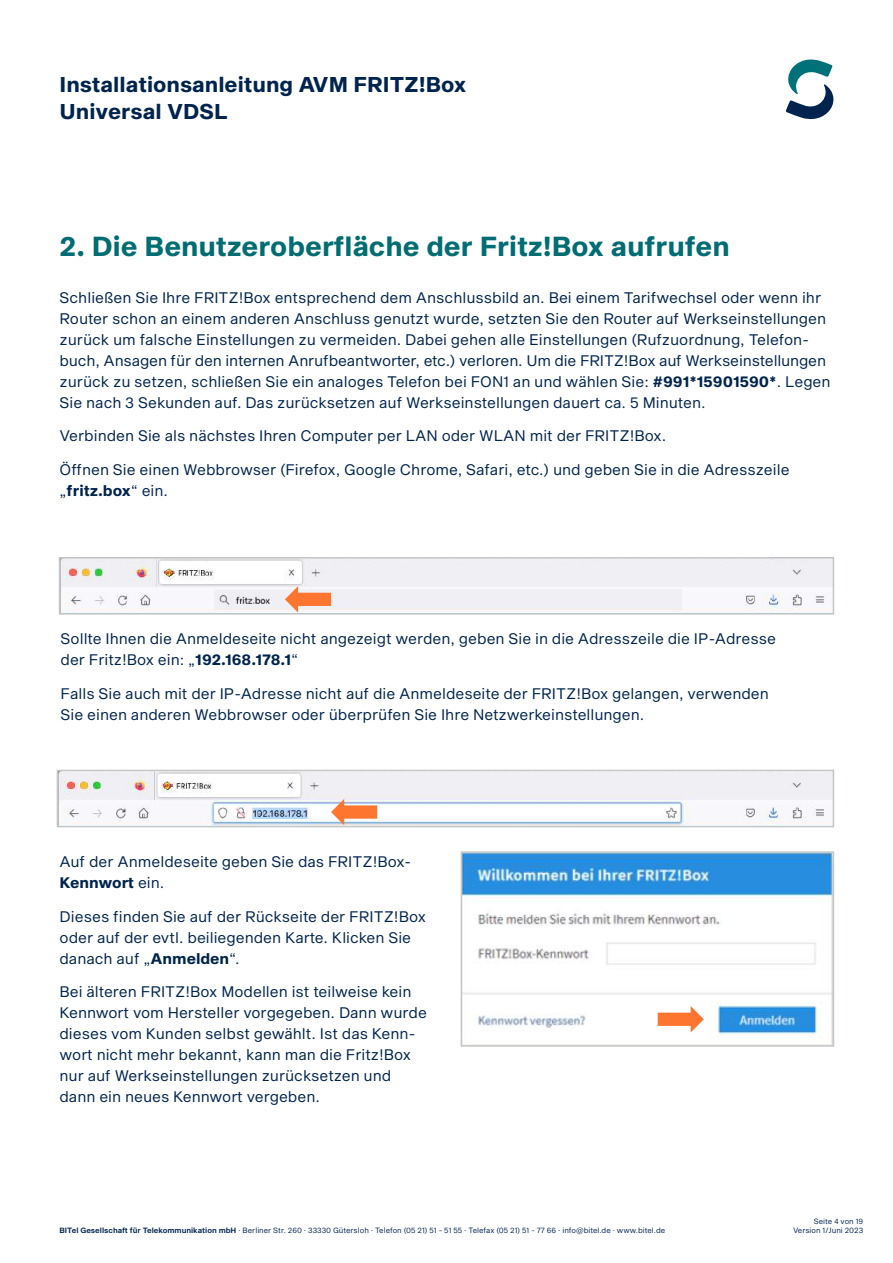
<style>
.page{position:relative;width:893px;height:1263px;background:#fff}
.page>*{position:absolute;margin:0;border:0;box-sizing:border-box;transform-origin:0 0}
.t1{font:700 27px "S Sequel";color:#006d72}
.t2{font:700 21px/26.2px "S Sequel";color:#00244e}
.t3{font:15px/21px "S Sequel";color:#00244e}
.t4{font:7.5px/9.3px "S Sequel";color:#00244e;text-align:right}
.s1{font-weight:700}
.s2{font-family:"S Sequel Semi"}
</style>
<div class="page">
<svg style="left:786px;top:59px;width:48px;height:60px"></svg>
<img style="left:464px;top:854px;width:367px;height:184px">
<div style="left:461px;top:851px;width:373px;height:196px;border:2px solid #c5c6c6"></div>
<svg style="left:658px;top:1006px;width:46px;height:26px"></svg>
<img style="left:62px;top:560px;width:769px;height:52px">
<div style="left:59px;top:557px;width:775px;height:58px;border:2px solid #c5c6c6"></div>
<img style="left:60px;top:773px;width:771px;height:51px">
<div style="left:57px;top:770px;width:777px;height:57px;border:2px solid #c5c6c6"></div>
<svg style="left:285px;top:586px;width:46px;height:26px"></svg>
<svg style="left:331px;top:799px;width:46px;height:26px"></svg>
<h2 class="t2" style="left:60px;top:73px;width:408px">Installationsanleitung AVM FRITZ!Box<br>Universal VDSL</h2>
<h1 class="t1" style="left:60px;top:227px;width:672px">2. Die Benutzeroberfläche der Fritz!Box aufrufen</h1>
<p class="t3" style="left:60px;top:287px;width:773px">Schließen Sie Ihre FRITZ!Box entsprechend dem Anschlussbild an. Bei einem Tarifwechsel oder wenn ihr Router schon an einem anderen Anschluss genutzt wurde, setzten Sie den Router auf Werkseinstellungen zurück um falsche Einstellungen zu vermeiden. Dabei gehen alle Einstellungen (Rufzuordnung, Telefon&shy;buch, Ansagen für den internen Anrufbeantworter, etc.) verloren. Um die FRITZ!Box auf Werkseinstellungen zurück zu setzen, schließen Sie ein analoges Telefon bei FON1 an und wählen Sie: <span class="s1">#991*15901590*</span>. Legen Sie nach 3 Sekunden auf. Das zurücksetzen auf Werkseinstellungen dauert ca. 5 Minuten.</p>
<p class="t3" style="left:60px;top:426px;width:608px">Verbinden Sie als nächstes Ihren Computer per LAN oder WLAN mit der FRITZ!Box.</p>
<p class="t3" style="left:60px;top:460px;width:731px">Öffnen Sie einen Webbrowser (Firefox, Google Chrome, Safari, etc.) und geben Sie in die Adresszeile „<span class="s1">fritz.box</span>“ ein.</p>
<p class="t3" style="left:61px;top:629px;width:717px">Sollte Ihnen die Anmeldeseite nicht angezeigt werden, geben Sie in die Adresszeile die IP-Adresse der Fritz!Box ein: „<span class="s1">192.168.178.1</span>“</p>
<p class="t3" style="left:61px;top:684px;width:710px">Falls Sie auch mit der IP-Adresse nicht auf die Anmeldeseite der FRITZ!Box gelangen, verwenden<br>Sie einen anderen Webbrowser oder überprüfen Sie Ihre Netzwerkeinstellungen.</p>
<p class="t3" style="left:60px;top:851px;width:353px">Auf der Anmeldeseite geben Sie das FRITZ!Box-<br><span class="s1">Kennwort</span> ein.</p>
<p class="t3" style="left:60px;top:906px;width:368px">Dieses finden Sie auf der Rückseite der FRITZ!Box oder auf der evtl. beiliegenden Karte. Klicken Sie danach auf „<span class="s1">Anmelden</span>“.</p>
<p class="t3" style="left:60px;top:982px;width:369px">Bei älteren FRITZ!Box Modellen ist teilweise kein Kennwort vom Hersteller vorgegeben. Dann wurde dieses vom Kunden selbst gewählt. Ist das Kenn&shy;wort nicht mehr bekannt, kann man die Fritz!Box nur auf Werkseinstellungen zurücksetzen und dann ein neues Kennwort vergeben.</p>
<p class="t4" style="left:60px;top:1226px;width:607px"><span class="s2">BITel Gesellschaft für Telekommunikation mbH</span> · Berliner Str. 260 · 33330 Gütersloh · Telefon (05 21) 51 - 51 55 · Telefax (05 21) 51 - 77 66 · info@bitel.de · www.bitel.de</p>
<p class="t4" style="left:793px;top:1217px;width:72px">Seite 4 von 19<br>Version 1/Juni 2023</p>
</div>
